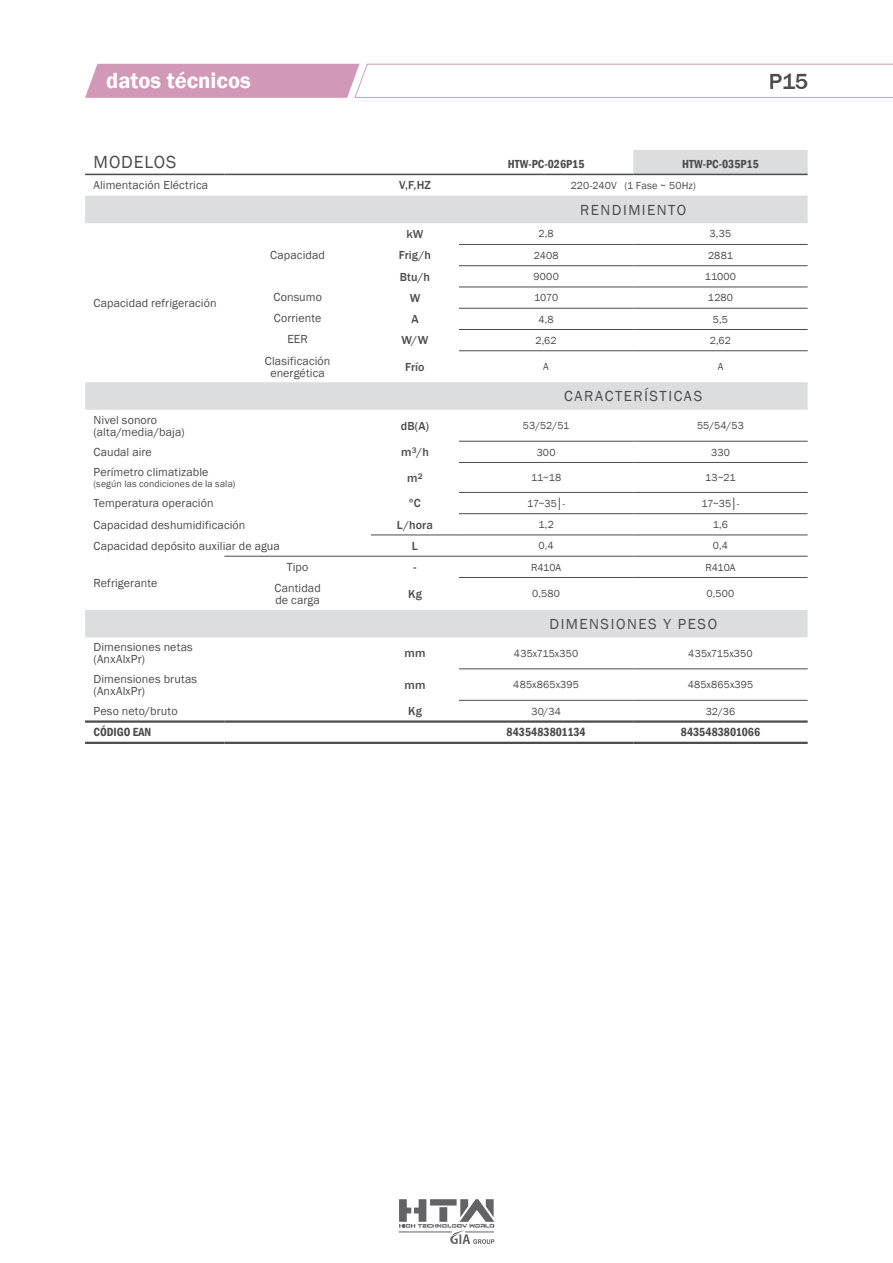
<style>
.page{position:relative;width:893px;height:1263px;background:#fff}
.page>*{position:absolute;margin:0;border:0;box-sizing:border-box;transform-origin:0 0}
.t1{font:600 22.5px "Franklin Gothic";color:#fff}
.t2{font:500 22.5px "Franklin Gothic";color:#4b4c4d}
.t3{font:18px "Franklin Gothic";letter-spacing:.05em;color:#4b4c4d}
.t4{font:15px "Franklin Gothic";letter-spacing:.1em;color:#4b4c4d}
.t5{font:600 condensed 12.15px "Franklin Gothic";color:#4b4c4d}
.t6{font:12px/12px "Franklin Gothic";letter-spacing:.01em;color:#4b4c4d}
.t7{font:500 12px "Franklin Gothic";letter-spacing:.01em;color:#4b4c4d}
.t8{font:600 condensed 12px "Franklin Gothic";color:#4b4c4d}
.t9{font:10.5px "Franklin Gothic";letter-spacing:.015em;color:#4b4c4d}
.t10{font:9.75px "Franklin Gothic";letter-spacing:.015em;color:#4b4c4d}
</style>
<div class="page">
<svg style="left:399px;top:1199px;width:95px;height:45px"></svg>
<svg style="left:85px;top:63px;width:808px;height:35px"></svg>
<svg style="left:85px;top:150px;width:723px;height:487px"></svg>
<hr style="left:371px;top:535px;width:88px;height:1px;background:#4b4c4d">
<hr style="left:224px;top:556px;width:147px;height:1px;background:#4b4c4d">
<hr style="left:371px;top:556px;width:88px;height:1px;background:#4b4c4d">
<hr style="left:459px;top:244px;width:174px;height:1px;background:#4b4c4d">
<hr style="left:633px;top:244px;width:175px;height:1px;background:#4b4c4d">
<hr style="left:459px;top:265px;width:174px;height:1px;background:#4b4c4d">
<hr style="left:633px;top:265px;width:175px;height:1px;background:#4b4c4d">
<hr style="left:459px;top:287px;width:174px;height:1px;background:#4b4c4d">
<hr style="left:633px;top:287px;width:175px;height:1px;background:#4b4c4d">
<hr style="left:459px;top:308px;width:174px;height:1px;background:#4b4c4d">
<hr style="left:633px;top:308px;width:175px;height:1px;background:#4b4c4d">
<hr style="left:459px;top:329px;width:174px;height:1px;background:#4b4c4d">
<hr style="left:633px;top:329px;width:175px;height:1px;background:#4b4c4d">
<hr style="left:459px;top:441px;width:174px;height:1px;background:#4b4c4d">
<hr style="left:633px;top:441px;width:175px;height:1px;background:#4b4c4d">
<hr style="left:459px;top:462px;width:174px;height:1px;background:#4b4c4d">
<hr style="left:633px;top:462px;width:175px;height:1px;background:#4b4c4d">
<hr style="left:459px;top:492px;width:174px;height:1px;background:#4b4c4d">
<hr style="left:633px;top:492px;width:175px;height:1px;background:#4b4c4d">
<hr style="left:459px;top:513px;width:174px;height:1px;background:#4b4c4d">
<hr style="left:633px;top:513px;width:175px;height:1px;background:#4b4c4d">
<hr style="left:459px;top:535px;width:174px;height:1px;background:#4b4c4d">
<hr style="left:633px;top:535px;width:175px;height:1px;background:#4b4c4d">
<hr style="left:459px;top:556px;width:174px;height:1px;background:#4b4c4d">
<hr style="left:633px;top:556px;width:175px;height:1px;background:#4b4c4d">
<hr style="left:459px;top:577px;width:174px;height:1px;background:#4b4c4d">
<hr style="left:633px;top:577px;width:175px;height:1px;background:#4b4c4d">
<hr style="left:459px;top:669px;width:174px;height:1px;background:#4b4c4d">
<hr style="left:633px;top:669px;width:175px;height:1px;background:#4b4c4d">
<hr style="left:459px;top:700px;width:174px;height:1px;background:#4b4c4d">
<hr style="left:633px;top:700px;width:175px;height:1px;background:#4b4c4d">
<hr style="left:371px;top:720px;width:88px;height:3px;background:#4b4c4d">
<hr style="left:459px;top:720px;width:174px;height:3px;background:#4b4c4d">
<hr style="left:633px;top:720px;width:175px;height:3px;background:#4b4c4d">
<hr style="left:85px;top:742px;width:139px;height:2px;background:#4b4c4d">
<hr style="left:224px;top:742px;width:147px;height:2px;background:#4b4c4d">
<hr style="left:371px;top:742px;width:88px;height:2px;background:#4b4c4d">
<hr style="left:459px;top:742px;width:174px;height:2px;background:#4b4c4d">
<hr style="left:633px;top:742px;width:175px;height:2px;background:#4b4c4d">
<hr style="left:85px;top:174px;width:139px;height:1px;background:#4b4c4d">
<hr style="left:224px;top:174px;width:147px;height:1px;background:#4b4c4d">
<hr style="left:371px;top:174px;width:88px;height:1px;background:#4b4c4d">
<hr style="left:459px;top:174px;width:174px;height:1px;background:#4b4c4d">
<hr style="left:85px;top:720px;width:139px;height:3px;background:#4b4c4d">
<hr style="left:224px;top:720px;width:147px;height:3px;background:#4b4c4d">
<hr style="left:459px;top:350px;width:174px;height:1px;background:#4b4c4d">
<hr style="left:633px;top:350px;width:175px;height:1px;background:#4b4c4d">
<hr style="left:633px;top:174px;width:175px;height:1px;background:#4b4c4d">
<svg style="left:538px;top:230px;width:16px;height:10px"></svg>
<svg style="left:533px;top:272px;width:26px;height:9px"></svg>
<svg style="left:538px;top:315px;width:16px;height:10px"></svg>
<svg style="left:535px;top:336px;width:22px;height:10px"></svg>
<svg style="left:523px;top:421px;width:47px;height:11px"></svg>
<svg style="left:697px;top:421px;width:47px;height:11px"></svg>
<svg style="left:531px;top:473px;width:31px;height:9px"></svg>
<svg style="left:705px;top:473px;width:31px;height:9px"></svg>
<svg style="left:527px;top:497px;width:38px;height:13px"></svg>
<svg style="left:702px;top:497px;width:37px;height:13px"></svg>
<svg style="left:539px;top:520px;width:15px;height:10px"></svg>
<svg style="left:713px;top:520px;width:15px;height:10px"></svg>
<svg style="left:538px;top:541px;width:16px;height:10px"></svg>
<svg style="left:713px;top:541px;width:15px;height:10px"></svg>
<svg style="left:531px;top:563px;width:31px;height:8px"></svg>
<svg style="left:705px;top:563px;width:31px;height:8px"></svg>
<svg style="left:532px;top:589px;width:28px;height:10px"></svg>
<svg style="left:706px;top:589px;width:29px;height:10px"></svg>
<h1 class="t1" style="left:106px;top:66px;width:146px">datos técnicos</h1>
<h1 class="t2" style="left:769px;top:67px;width:40px">P15</h1>
<h2 class="t3" style="left:94px;top:151px;width:84px">MODELOS</h2>
<p class="t8" style="left:508px;top:156px;width:78px">HTW-PC-026P15</p>
<p class="t8" style="left:682px;top:156px;width:78px">HTW-PC-035P15</p>
<p class="t6" style="left:94px;top:179px;width:116px">Alimentación Eléctrica</p>
<p class="t7" style="left:399px;top:178px;width:33px">V,F,HZ</p>
<p class="t9" style="left:571px;top:179px;width:127px">220-240V (1 Fase ~ 50Hz)</p>
<p class="t4" style="left:580px;top:200px;width:107px">RENDIMIENTO</p>
<p class="t6" style="left:94px;top:297px;width:124px">Capacidad refrigeración</p>
<p class="t6" style="left:270px;top:250px;width:56px">Capacidad</p>
<p class="t7" style="left:406px;top:227px;width:19px">kW</p>
<p class="t9" style="left:539px;top:227px;width:17px">2,8</p>
<p class="t9" style="left:710px;top:227px;width:23px">3,35</p>
<p class="t7" style="left:399px;top:248px;width:34px">Frig/h</p>
<p class="t9" style="left:534px;top:249px;width:26px">2408</p>
<p class="t9" style="left:708px;top:249px;width:26px">2881</p>
<p class="t7" style="left:400px;top:269px;width:32px">Btu/h</p>
<p class="t9" style="left:533px;top:270px;width:27px">9000</p>
<p class="t9" style="left:705px;top:270px;width:33px">11000</p>
<p class="t6" style="left:273px;top:291px;width:50px">Consumo</p>
<p class="t7" style="left:410px;top:290px;width:12px">W</p>
<p class="t9" style="left:534px;top:291px;width:26px">1070</p>
<p class="t9" style="left:708px;top:291px;width:27px">1280</p>
<p class="t6" style="left:274px;top:312px;width:49px">Corriente</p>
<p class="t7" style="left:411px;top:312px;width:9px">A</p>
<p class="t9" style="left:538px;top:312px;width:17px">4,8</p>
<p class="t9" style="left:713px;top:312px;width:17px">5,5</p>
<p class="t6" style="left:287px;top:334px;width:22px">EER</p>
<p class="t7" style="left:402px;top:333px;width:28px">W/W</p>
<p class="t9" style="left:536px;top:334px;width:23px">2,62</p>
<p class="t9" style="left:710px;top:334px;width:23px">2,62</p>
<p class="t6" style="left:265px;top:355px;width:67px;text-align:center">Clasificación energética</p>
<p class="t7" style="left:405px;top:359px;width:21px">Frío</p>
<p class="t9" style="left:543px;top:360px;width:7px">A</p>
<p class="t9" style="left:718px;top:360px;width:7px">A</p>
<p class="t4" style="left:564px;top:387px;width:140px">CARACTERÍSTICAS</p>
<p class="t6" style="left:94px;top:414px;width:92px">Nivel sonoro (alta/media/baja)</p>
<p class="t7" style="left:401px;top:418px;width:30px">dB(A)</p>
<p class="t9" style="left:523px;top:419px;width:48px">53/52/51</p>
<p class="t9" style="left:697px;top:419px;width:48px">55/54/53</p>
<p class="t6" style="left:94px;top:446px;width:60px">Caudal aire</p>
<p class="t7" style="left:401px;top:445px;width:29px">m<sup>3</sup>/h</p>
<p class="t9" style="left:537px;top:445px;width:20px">300</p>
<p class="t9" style="left:711px;top:445px;width:20px">330</p>
<p class="t6" style="left:94px;top:467px;width:116px">Perímetro climatizable</p>
<p class="t10" style="left:94px;top:478px;width:143px">(según las condiciones de la sala)</p>
<p class="t7" style="left:407px;top:470px;width:17px">m<sup>2</sup></p>
<p class="t9" style="left:531px;top:471px;width:32px">11~18</p>
<p class="t9" style="left:705px;top:471px;width:32px">13~21</p>
<p class="t6" style="left:94px;top:497px;width:121px">Temperatura operación</p>
<p class="t7" style="left:409px;top:496px;width:13px">ºC</p>
<p class="t9" style="left:527px;top:497px;width:39px">17~35│-</p>
<p class="t9" style="left:702px;top:497px;width:39px">17~35│-</p>
<p class="t6" style="left:94px;top:519px;width:153px">Capacidad deshumidificación</p>
<p class="t7" style="left:397px;top:517px;width:38px">L/hora</p>
<p class="t9" style="left:538px;top:518px;width:17px">1,2</p>
<p class="t9" style="left:713px;top:518px;width:17px">1,6</p>
<p class="t6" style="left:94px;top:540px;width:188px">Capacidad depósito auxiliar de agua</p>
<p class="t7" style="left:412px;top:538px;width:7px">L</p>
<p class="t9" style="left:539px;top:539px;width:17px">0,4</p>
<p class="t9" style="left:713px;top:539px;width:17px">0,4</p>
<p class="t6" style="left:94px;top:577px;width:65px">Refrigerante</p>
<p class="t6" style="left:287px;top:561px;width:23px">Tipo</p>
<p class="t7" style="left:413px;top:560px;width:4px">-</p>
<p class="t9" style="left:531px;top:560px;width:32px">R410A</p>
<p class="t9" style="left:705px;top:560px;width:32px">R410A</p>
<p class="t6" style="left:274px;top:582px;width:48px">Cantidad de carga</p>
<p class="t7" style="left:408px;top:586px;width:15px">Kg</p>
<p class="t9" style="left:532px;top:587px;width:29px">0,580</p>
<p class="t9" style="left:706px;top:587px;width:29px">0,500</p>
<p class="t4" style="left:549px;top:615px;width:169px">DIMENSIONES Y PESO</p>
<p class="t6" style="left:94px;top:642px;width:101px">Dimensiones netas (AnxAlxPr)</p>
<p class="t7" style="left:404px;top:646px;width:22px">mm</p>
<p class="t9" style="left:514px;top:647px;width:66px">435x715x350</p>
<p class="t9" style="left:688px;top:647px;width:66px">435x715x350</p>
<p class="t6" style="left:94px;top:673px;width:105px">Dimensiones brutas (AnxAlxPr)</p>
<p class="t7" style="left:404px;top:677px;width:22px">mm</p>
<p class="t9" style="left:513px;top:678px;width:67px">485x865x395</p>
<p class="t9" style="left:688px;top:678px;width:67px">485x865x395</p>
<p class="t6" style="left:94px;top:705px;width:86px">Peso neto/bruto</p>
<p class="t7" style="left:408px;top:704px;width:15px">Kg</p>
<p class="t9" style="left:531px;top:705px;width:31px">30/34</p>
<p class="t9" style="left:706px;top:705px;width:31px">32/36</p>
<p class="t5" style="left:94px;top:724px;width:59px">CÓDIGO EAN</p>
<p class="t5" style="left:506px;top:724px;width:81px">8435483801134</p>
<p class="t5" style="left:681px;top:724px;width:81px">8435483801066</p>
</div>
